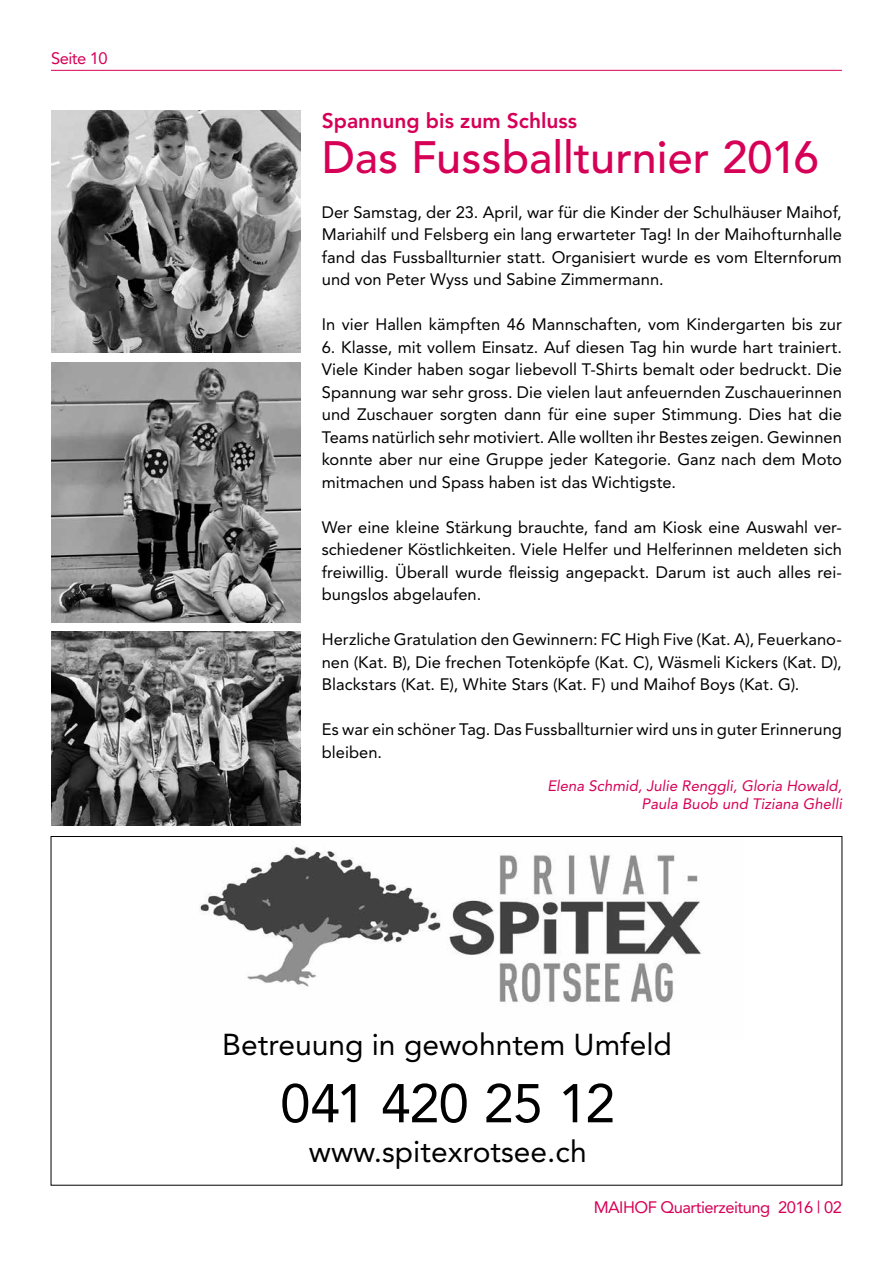
<style>
.page{position:relative;width:893px;height:1263px;background:#fff}
.page>*{position:absolute;margin:0;border:0;box-sizing:border-box;transform-origin:0 0}
.t1{font:54px "Avenir";letter-spacing:-.025em;color:#000}
.t2{font:500 45px "Avenir";color:#d60057}
.t3{font:30px "Avenir";color:#000}
.t4{font:800 21px "Avenir";color:#d60057}
.t5{font:16.5px/22.5px "Avenir";letter-spacing:.005em;color:#000;text-align:justify}
.t6{font:16.5px "Avenir";letter-spacing:-.03em;color:#d60057}
.t7{font:italic 15px/18px "Avenir";color:#d60057;text-align:right}
</style>
<div class="page">
<hr style="left:51px;top:70px;width:791px;height:1px;background:#d60057">
<img style="left:200px;top:846px;width:502px;height:157px">
<img style="left:51px;top:632px;width:249px;height:193px">
<img style="left:51px;top:111px;width:249px;height:242px">
<img style="left:51px;top:363px;width:249px;height:260px">
<p class="t6" style="left:51px;top:48px;width:58px">Seite 10</p>
<p class="t4" style="left:322px;top:108px;width:257px">Spannung bis zum Schluss</p>
<h2 class="t2" style="left:322px;top:131px;width:499px">Das Fussballturnier 2016</h2>
<p class="t5" style="left:322px;top:201px;width:522px">Der Samstag, der 23. April, war für die Kinder der Schulhäuser Maihof, Mariahilf und Felsberg ein lang erwarteter Tag! In der Maihofturnhalle fand das Fussballturnier statt. Organisiert wurde es vom Elternforum und von Peter Wyss und Sabine Zimmermann.</p>
<p class="t5" style="left:322px;top:313px;width:522px">In vier Hallen kämpften 46 Mannschaften, vom Kindergarten bis zur</p>
<p class="t5" style="left:322px;top:336px;width:522px">6. Klasse, mit vollem Einsatz. Auf diesen Tag hin wurde hart trainiert.<br>Viele Kinder haben sogar liebevoll T-Shirts bemalt oder bedruckt. Die Spannung war sehr gross. Die vielen laut anfeuernden Zuschauerinnen und Zuschauer sorgten dann für eine super Stimmung. Dies hat die Teams natürlich sehr motiviert. Alle wollten ihr Bestes zeigen. Gewinnen konnte aber nur eine Gruppe jeder Kategorie. Ganz nach dem Moto mitmachen und Spass haben ist das Wichtigste.</p>
<p class="t5" style="left:322px;top:516px;width:522px">Wer eine kleine Stärkung brauchte, fand am Kiosk eine Auswahl ver&shy;schiedener Köstlichkeiten. Viele Helfer und Helferinnen meldeten sich freiwillig. Überall wurde fleissig angepackt. Darum ist auch alles rei&shy;bungslos abgelaufen.</p>
<p class="t5" style="left:322px;top:628px;width:522px">Herzliche Gratulation den Gewinnern: FC High Five (Kat. A), Feuerkano&shy;nen (Kat. B), Die frechen Totenköpfe (Kat. C), Wäsmeli Kickers (Kat. D), Blackstars (Kat. E), White Stars (Kat. F) und Maihof Boys (Kat. G).</p>
<p class="t5" style="left:322px;top:718px;width:522px">Es war ein schöner Tag. Das Fussballturnier wird uns in guter Erinnerung bleiben.</p>
<p class="t7" style="left:547px;top:776px;width:296px">Elena Schmid, Julie Renggli, Gloria Howald,<br>Paula Buob und Tiziana Ghelli</p>
<h3 class="t3" style="left:222px;top:535px;width:451px">Betreuung in gewohntem Umfeld</h3>
<h1 class="t1" style="left:280px;top:616px;width:336px">041 420 25 12</h1>
<h3 class="t3" style="left:222px;top:1027px;width:451px">Betreuung in gewohntem Umfeld</h3>
<h1 class="t1" style="left:280px;top:1072px;width:336px">041 420 25 12</h1>
<h3 class="t3" style="left:309px;top:1134px;width:279px">www.spitexrotsee.ch</h3>
<p class="t6" style="left:594px;top:1198px;width:250px">MAIHOF Quartierzeitung 2016 | 02</p>
</div>
